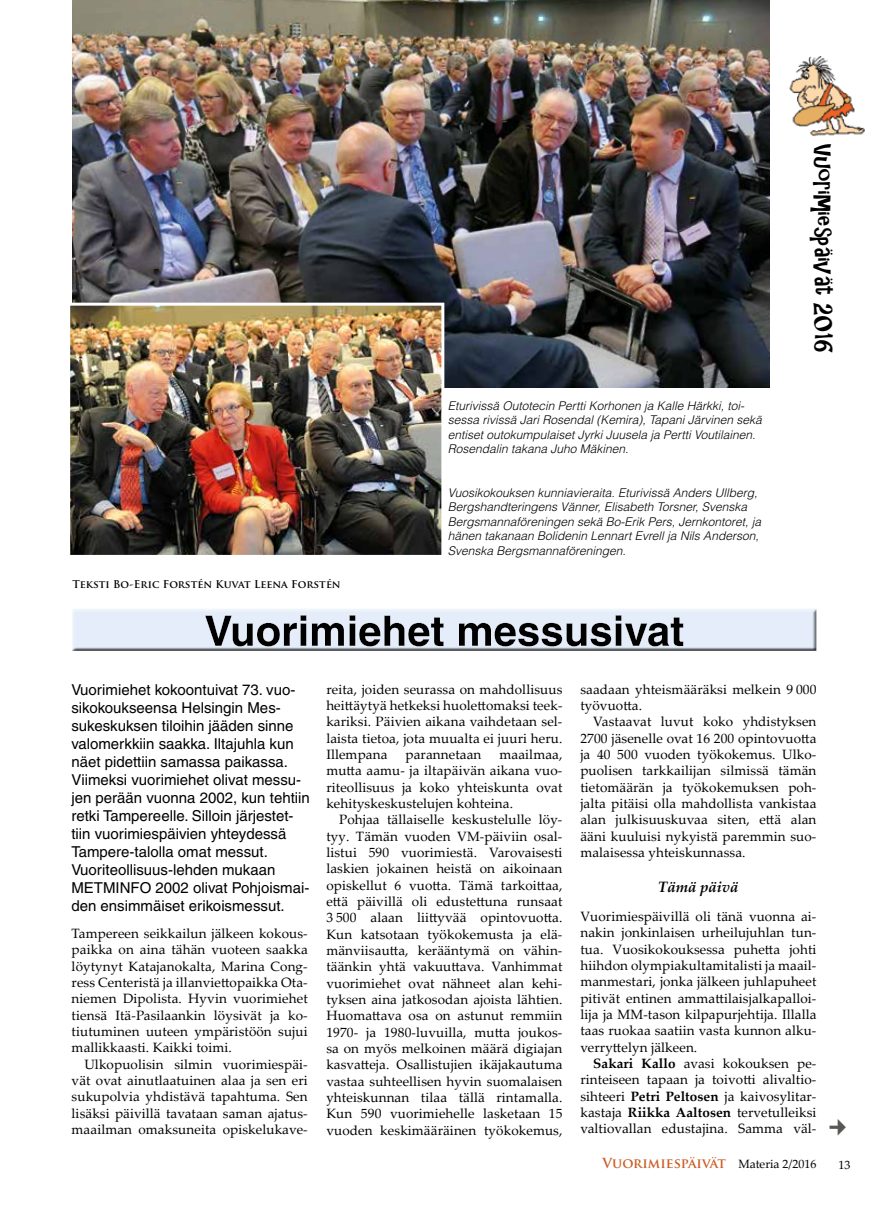
<style>
.page{position:relative;width:893px;height:1221px;background:#fff}
.page>*{position:absolute;margin:0;border:0;box-sizing:border-box;transform-origin:0 0}
.t1{font:24px "ARCHRISTY";color:#000}
.t2{font:15px/18px "Helvetica";color:#000}
.t3{font:italic 700 15px "Palatino Linotype";color:#000}
.t4{font:13.5px/16.4px "Palatino Linotype";letter-spacing:.01em;color:#000;text-align:justify}
.t5{font:700 13.5px "Trajan Pro";color:#c95e28}
.t6{font:italic 300 12px/14.4px "Helvetica";color:#000}
.t7{font:12px "Palatino Linotype";color:#000}
.t8{font:700 10.5px "Trajan Pro";letter-spacing:.01em;color:#000}
.s1{font-weight:700}
.s2{font-family:"Palatino Linotype";font-weight:400;font-size:12px;color:#000}
</style>
<div class="page">
<img style="left:72px;top:0;width:698px;height:387px">
<img style="left:71px;top:306px;width:369px;height:248px">
<div style="left:67px;top:302px;width:377px;height:256px;border:3px solid #fff"></div>
<div style="left:72px;top:608px;width:745px;height:47px;background:#000;opacity:.75"></div>
<img style="left:789px;top:57px;width:76px;height:80px">
<p class="t8" style="left:72px;top:577px;width:270px">Teksti Bo-Eric Forstén Kuvat Leena Forstén</p>
<p class="t6" style="left:448px;top:398px;width:316px">Eturivissä Outotecin Pertti Korhonen ja Kalle Härkki, toi&shy;sessa rivissä Jari Rosendal (Kemira), Tapani Järvinen sekä entiset outokumpulaiset Jyrki Juusela ja Pertti Voutilainen.<br>Rosendalin takana Juho Mäkinen.</p>
<p class="t6" style="left:448px;top:485px;width:315px">Vuosikokouksen kunniavieraita. Eturivissä Anders Ullberg, Bergshandteringens Vänner, Elisabeth Torsner, Svenska Bergsmannaföreningen sekä Bo-Erik Pers, Jernkontoret, ja hänen takanaan Bolidenin Lennart Evrell ja Nils Anderson, Svenska Bergsmannaföreningen.</p>
<h1 class="t1" style="left:837px;top:144px;width:211px;rotate:90deg">Vuorimiespäivät 2016</h1>
<p class="t2" style="left:71px;top:681px;width:240px">Vuorimiehet kokoontuivat 73. vuo&shy;sikokoukseensa Helsingin Mes&shy;sukeskuksen tiloihin jääden sinne valomerkkiin saakka. Iltajuhla kun näet pidettiin samassa paikassa.<br>Viimeksi vuorimiehet olivat messu&shy;jen perään vuonna 2002, kun tehtiin retki Tampereelle. Silloin järjestet&shy;tiin vuorimiespäivien yhteydessä Tampere-talolla omat messut.<br>Vuoriteollisuus-lehden mukaan METMINFO 2002 olivat Pohjoismai&shy;den ensimmäiset erikoismessut.</p>
<p class="t4" style="left:72px;top:924px;width:238px">Tampereen seikkailun jälkeen kokous&shy;paikka on aina tähän vuoteen saakka löytynyt Katajanokalta, Marina Cong&shy;ress Centeristä ja illanviettopaikka Ota&shy;niemen Dipolista. Hyvin vuorimiehet tiensä Itä-Pasilaankin löysivät ja ko&shy;tiutuminen uuteen ympäristöön sujui mallikkaasti. Kaikki toimi.</p>
<p class="t4" style="left:72px;top:1055px;width:238px;text-indent:13px">Ulkopuolisin silmin vuorimiespäi&shy;vät ovat ainutlaatuinen alaa ja sen eri sukupolvia yhdistävä tapahtuma. Sen lisäksi päivillä tavataan saman ajatus&shy;maailman omaksuneita opiskelukave-</p>
<p class="t4" style="left:326px;top:680px;width:238px">reita, joiden seurassa on mahdollisuus heittäytyä hetkeksi huolettomaksi teek&shy;kariksi. Päivien aikana vaihdetaan sel&shy;laista tietoa, jota muualta ei juuri heru.<br>Illempana</p>
<p class="t4" style="left:326px;top:745px;width:238px;text-indent:173px">maailmaa, mutta aamu- ja iltapäivän aikana vuo&shy;riteollisuus ja koko yhteiskunta ovat kehityskeskustelujen kohteina.</p>
<p class="t4" style="left:326px;top:811px;width:238px;text-indent:13px">Pohjaa tällaiselle keskustelulle löy&shy;tyy. Tämän vuoden VM-päiviin osal&shy;listui 590 vuorimiestä. Varovaisesti laskien jokainen heistä on aikoinaan opiskellut 6 vuotta. Tämä tarkoittaa, että päivillä oli edustettuna runsaat 3 500 alaan liittyvää opintovuotta.<br>Kun katsotaan työkokemusta ja elä&shy;mänviisautta, kerääntymä on vähin&shy;täänkin yhtä vakuuttava. Vanhimmat vuorimiehet ovat nähneet alan kehi&shy;tyksen aina jatkosodan ajoista lähtien.<br>Huomattava osa on astunut remmiin 1970- ja 1980-luvuilla, mutta joukos&shy;sa on myös melkoinen määrä digiajan kasvatteja. Osallistujien ikäjakautuma vastaa suhteellisen hyvin suomalaisen yhteiskunnan tilaa tällä rintamalla.<br>Kun 590 vuorimiehelle lasketaan 15 vuoden keskimääräinen työkokemus,</p>
<p class="t4" style="left:406px;top:745px;width:77px">parannetaan</p>
<p class="t4" style="left:580px;top:680px;width:238px">saadaan yhteismääräksi melkein 9 000 työvuotta.</p>
<p class="t4" style="left:580px;top:713px;width:238px;text-indent:13px">Vastaavat luvut koko yhdistyksen 2700 jäsenelle ovat 16 200 opintovuotta ja 40 500 vuoden työkokemus. Ulko&shy;puolisen tarkkailijan silmissä tämän tietomäärän ja työkokemuksen poh&shy;jalta pitäisi olla mahdollista vankistaa alan julkisuuskuvaa siten, että alan ääni kuuluisi nykyistä paremmin suo&shy;malaisessa yhteiskunnassa.</p>
<p class="t3" style="left:658px;top:876px;width:82px">Tämä päivä</p>
<p class="t4" style="left:580px;top:907px;width:238px">Vuorimiespäivillä oli tänä vuonna ai&shy;nakin jonkinlaisen urheilujuhlan tun&shy;tua. Vuosikokouksessa puhetta johti hiihdon olympiakultamitalisti ja maail&shy;manmestari, jonka jälkeen juhlapuheet pitivät entinen ammattilaisjalkapalloi&shy;lija ja MM-tason kilpapurjehtija. Illalla taas ruokaa saatiin vasta kunnon alku&shy;verryttelyn jälkeen.</p>
<p class="t4" style="left:580px;top:1054px;width:238px;text-indent:13px"><span class="s1">Sakari Kallo</span> avasi kokouksen pe&shy;rinteiseen tapaan ja toivotti alivaltio&shy;sihteeri <span class="s1">Petri Peltosen</span> ja kaivosylitar&shy;kastaja <span class="s1">Riikka Aaltosen</span> tervetulleiksi valtiovallan edustajina. Samma väl-</p>
<p class="t5" style="left:602px;top:1154px;width:215px">Vuorimiespäivät <span class="s2">Materia 2/2016</span></p>
<p class="t7" style="left:838px;top:1155px;width:13px">13</p>
</div>
